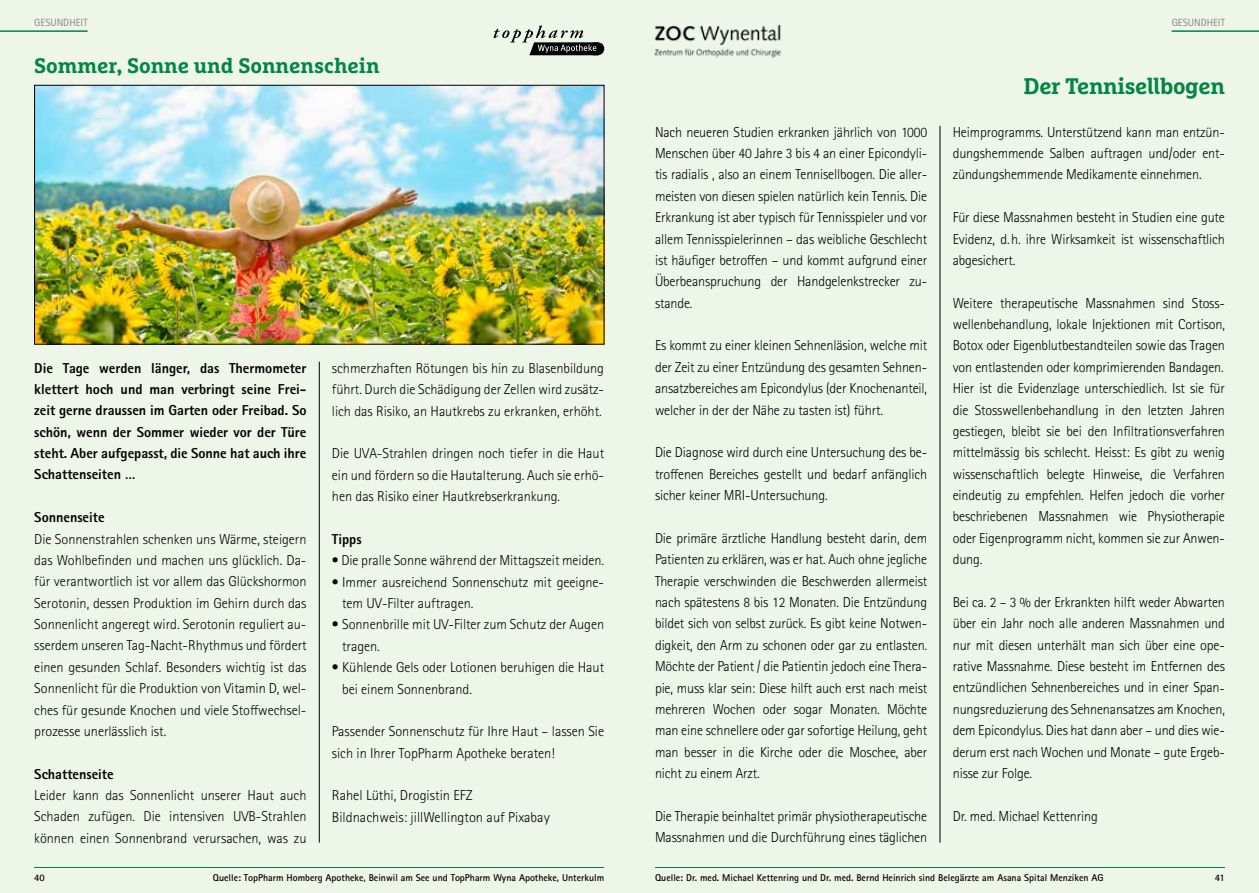
<style>
.page{position:relative;width:1259px;height:893px;background:#fff}
.page>*{position:absolute;margin:0;border:0;box-sizing:border-box;transform-origin:0 0}
.t1{font:700 22.5px "Marselis Slab Pro";letter-spacing:-.015em;color:#008645}
.t2{font:700 21px "Marselis Slab Pro";color:#008645}
.t3{font:300 14.4px/21.3px "Rotis Sans Serif Std";letter-spacing:-.01em;color:#000;text-align:justify}
.t4{font:300 14.4px/21.5px "Rotis Sans Serif Std";letter-spacing:-.005em;color:#050200;text-align:justify}
.t5{font:800 14.4px/21.3px "Rotis Sans Serif Std";letter-spacing:-.005em;color:#050200;text-align:justify}
.t6{font:10.5px "Rotis Sans Serif Std";color:#868786}
.t7{font:700 9.9px "Rotis Sans Serif Std";color:#000}
</style>
<div class="page">
<div style="left:0;top:0;width:629px;height:893px;background:#eef5e9"></div>
<div style="left:629px;top:0;width:630px;height:893px;background:#eef5e9"></div>
<hr style="left:939px;top:126px;width:1px;height:717px;background:#000">
<img style="left:654px;top:24px;width:127px;height:34px">
<hr style="left:655px;top:867px;width:570px;height:1px;background:#008645">
<hr style="left:1171px;top:30px;width:88px;height:2px;background:#008645">
<hr style="left:0;top:30px;width:88px;height:2px;background:#008645">
<hr style="left:34px;top:867px;width:570px;height:1px;background:#008645">
<hr style="left:319px;top:362px;width:1px;height:481px;background:#000">
<svg style="left:493px;top:26px;width:111px;height:29px"></svg>
<img style="left:36px;top:87px;width:566px;height:255px">
<div style="left:34px;top:85px;width:570px;height:259px;border:1px solid #000"></div>
<p class="t6" style="left:34px;top:16px;width:55px">GESUNDHEIT</p>
<p class="t6" style="left:1171px;top:16px;width:55px">GESUNDHEIT</p>
<h2 class="t2" style="left:34px;top:53px;width:347px">Sommer, Sonne und Sonnenschein</h2>
<p class="t5" style="left:34px;top:357px;width:274px">Die Tage werden länger, das Thermometer klettert hoch und man verbringt seine Frei&shy;zeit gerne draussen im Garten oder Freibad. So schön, wenn der Sommer wieder vor der Türe steht. Aber aufgepasst, die Sonne hat auch ihre Schattenseiten …</p>
<p class="t5" style="left:34px;top:506px;width:72px">Sonnenseite</p>
<p class="t4" style="left:34px;top:528px;width:274px">Die Sonnenstrahlen schenken uns Wärme, steigern das Wohlbefinden und machen uns glücklich. Da&shy;für verantwortlich ist vor allem das Glückshormon Serotonin, dessen Produktion im Gehirn durch das Sonnenlicht angeregt wird. Serotonin reguliert au&shy;sserdem unseren Tag-Nacht-Rhythmus und fördert einen gesunden Schlaf. Besonders wichtig ist das Sonnenlicht für die Produktion von Vitamin D, wel&shy;ches für gesunde Knochen und viele Stoffwechsel&shy;prozesse unerlässlich ist.</p>
<p class="t5" style="left:34px;top:763px;width:81px">Schattenseite</p>
<p class="t4" style="left:34px;top:785px;width:274px">Leider kann das Sonnenlicht unserer Haut auch Schaden zufügen. Die intensiven UVB-Strahlen können einen Sonnenbrand verursachen, was zu</p>
<p class="t4" style="left:332px;top:358px;width:274px">schmerzhaften Rötungen bis hin zu Blasenbildung führt. Durch die Schädigung der Zellen wird zusätz&shy;lich das Risiko, an Hautkrebs zu erkranken, erhöht.</p>
<p class="t4" style="left:332px;top:443px;width:274px">Die UVA-Strahlen dringen noch tiefer in die Haut ein und fördern so die Hautalterung. Auch sie erhö&shy;hen das Risiko einer Hautkrebserkrankung.</p>
<p class="t5" style="left:332px;top:528px;width:31px">Tipps</p>
<p class="t4" style="left:332px;top:550px;width:274px">• Die pralle Sonne während der Mittagszeit meiden.</p>
<p class="t4" style="left:342px;top:571px;width:263px;text-indent:-10px">• Immer ausreichend Sonnenschutz mit geeigne&shy;tem UV-Filter auftragen.</p>
<p class="t4" style="left:342px;top:614px;width:263px;text-indent:-10px">• Sonnenbrille mit UV-Filter zum Schutz der Augen tragen.</p>
<p class="t4" style="left:342px;top:657px;width:263px;text-indent:-10px">• Kühlende Gels oder Lotionen beruhigen die Haut bei einem Sonnenbrand.</p>
<p class="t4" style="left:332px;top:721px;width:274px">Passender Sonnenschutz für Ihre Haut – lassen Sie sich in Ihrer TopPharm Apotheke beraten!</p>
<p class="t3" style="left:332px;top:785px;width:219px">Rahel Lüthi, Drogistin EFZ<br>Bildnachweis: jillWellington auf Pixabay</p>
<p class="t7" style="left:34px;top:871px;width:12px">40</p>
<p class="t7" style="left:213px;top:871px;width:393px">Quelle: TopPharm Homberg Apotheke, Beinwil am See und TopPharm Wyna Apotheke, Unterkulm</p>
<p class="t3" style="left:655px;top:121px;width:274px">Nach neueren Studien erkranken jährlich von 1000<br>Menschen über 40 Jahre 3 bis 4 an einer Epicondyli&shy;tis radialis , also an einem Tennisellbogen. Die aller&shy;meisten von diesen spielen natürlich kein Tennis. Die Erkrankung ist aber typisch für Tennisspieler und vor allem Tennisspielerinnen – das weibliche Geschlecht ist häufiger betroffen – und kommt aufgrund einer Überbeanspruchung der Handgelenkstrecker zu&shy;stande.</p>
<p class="t3" style="left:655px;top:335px;width:274px">Es kommt zu einer kleinen Sehnenläsion, welche mit der Zeit zu einer Entzündung des gesamten Sehnen&shy;ansatzbereiches am Epicondylus (der Knochenanteil, welcher in der der Nähe zu tasten ist) führt.</p>
<p class="t3" style="left:655px;top:442px;width:274px">Die Diagnose wird durch eine Untersuchung des be&shy;troffenen Bereiches gestellt und bedarf anfänglich sicher keiner MRI-Untersuchung.</p>
<p class="t3" style="left:655px;top:528px;width:274px">Die primäre ärztliche Handlung besteht darin, dem Patienten zu erklären, was er hat. Auch ohne jegliche Therapie verschwinden die Beschwerden allermeist nach spätestens 8 bis 12 Monaten. Die Entzündung bildet sich von selbst zurück. Es gibt keine Notwen&shy;digkeit, den Arm zu schonen oder gar zu entlasten.<br>Möchte der Patient / die Patientin jedoch eine Thera&shy;pie, muss klar sein: Diese hilft auch erst nach meist mehreren Wochen oder sogar Monaten. Möchte man eine schnellere oder gar sofortige Heilung, geht man besser in die Kirche oder die Moschee, aber nicht zu einem Arzt.</p>
<p class="t3" style="left:655px;top:805px;width:274px">Die Therapie beinhaltet primär physiotherapeutische<br>Massnahmen und die Durchführung eines täglichen</p>
<h1 class="t1" style="left:1023px;top:72px;width:203px">Der Tennisellbogen</h1>
<p class="t3" style="left:952px;top:121px;width:274px">Heimprogramms. Unterstützend kann man entzün&shy;dungshemmende Salben auftragen und/oder ent&shy;zündungshemmende Medikamente einnehmen.</p>
<p class="t3" style="left:952px;top:207px;width:274px">Für diese Massnahmen besteht in Studien eine gute Evidenz, d.h. ihre Wirksamkeit ist wissenschaftlich abgesichert.</p>
<p class="t3" style="left:952px;top:292px;width:274px">Weitere therapeutische Massnahmen sind Stoss&shy;wellenbehandlung, lokale Injektionen mit Cortison, Botox oder Eigenblutbestandteilen sowie das Tragen von entlastenden oder komprimierenden Bandagen.<br>Hier ist die Evidenzlage unterschiedlich. Ist sie für die Stosswellenbehandlung in den letzten Jahren gestiegen, bleibt sie bei den Infiltrationsverfahren mittelmässig bis schlecht. Heisst: Es gibt zu wenig wissenschaftlich belegte Hinweise, die Verfahren eindeutig zu empfehlen. Helfen jedoch die vorher beschriebenen Massnahmen wie Physiotherapie oder Eigenprogramm nicht, kommen sie zur Anwen&shy;dung.</p>
<p class="t3" style="left:952px;top:592px;width:274px">Bei ca. 2 – 3 % der Erkrankten hilft weder Abwarten über ein Jahr noch alle anderen Massnahmen und nur mit diesen unterhält man sich über eine ope&shy;rative Massnahme. Diese besteht im Entfernen des entzündlichen Sehnenbereiches und in einer Span&shy;nungsreduzierung des Sehnenansatzes am Knochen, dem Epicondylus. Dies hat dann aber – und dies wie&shy;derum erst nach Wochen und Monate – gute Ergeb&shy;nisse zur Folge.</p>
<p class="t3" style="left:952px;top:805px;width:147px">Dr. med. Michael Kettenring</p>
<p class="t7" style="left:655px;top:872px;width:450px">Quelle: Dr. med. Michael Kettenring und Dr. med. Bernd Heinrich sind Belegärzte am Asana Spital Menziken AG</p>
<p class="t7" style="left:1214px;top:871px;width:12px">41</p>
</div>
